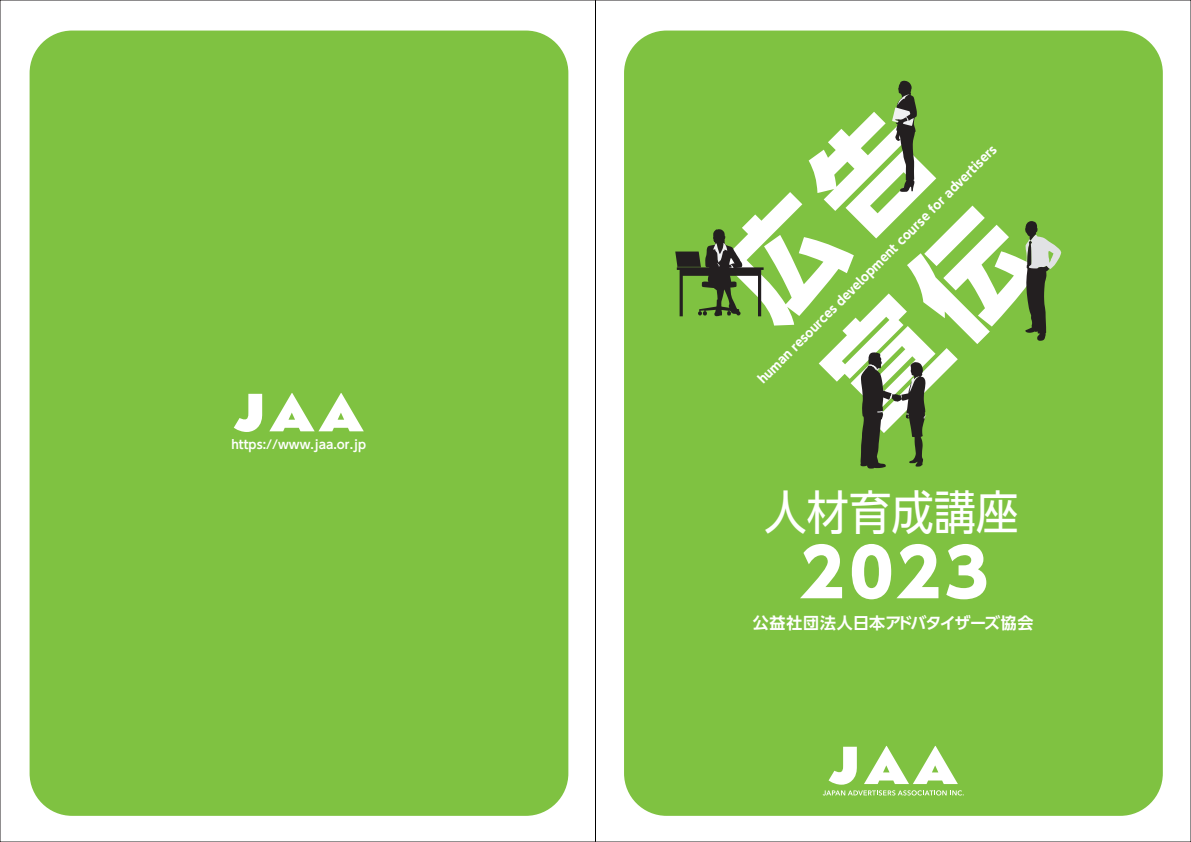
<style>
.page{position:relative;width:1191px;height:842px;background:#fff}
.page>*{position:absolute;margin:0;border:0;box-sizing:border-box;transform-origin:0 0}
.t1{font:800 66px "UD Shin Go Pro";color:#fff}
.t2{font:47px "UD Shin Go C Oniz Pr 6";color:#fff}
.t3{font:700 16px "UD Shin Go Pro De";letter-spacing:.01em;color:#fff}
.t4{font:700 12px "UD Shin Go Pro";color:#fff}
.t5{font:700 12px "UD Shin Go Pro De";color:#fff}
</style>
<div class="page">
<div style="left:624px;top:31px;width:538px;height:785px;background:#7fc241;border-radius:43px"></div>
<div style="left:30px;top:31px;width:538px;height:785px;background:#7fc241;border-radius:43px"></div>
<svg style="left:269px;top:393px;width:95px;height:38px"></svg>
<svg style="left:234px;top:394px;width:28px;height:38px"></svg>
<svg style="left:898px;top:80px;width:16px;height:18px"></svg>
<svg style="left:675px;top:246px;width:33px;height:71px"></svg>
<svg style="left:1047px;top:240px;width:14px;height:31px"></svg>
<svg style="left:860px;top:433px;width:63px;height:36px"></svg>
<svg style="left:822px;top:746px;width:141px;height:49px"></svg>
<hr style="left:595px;top:0;width:1px;height:842px;background:#000">
<svg style="left:708px;top:98px;width:209px;height:219px"></svg>
<svg style="left:811px;top:199px;width:236px;height:234px"></svg>
<p class="t5" style="left:231px;top:435px;width:136px">https://www.jaa.or.jp</p>
<p class="t4" style="left:753px;top:374px;width:332px;rotate:-45deg">human resources development course for advertisers</p>
<h2 class="t2" style="left:764px;top:475px;width:255px">人材育成講座</h2>
<h1 class="t1" style="left:800px;top:519px;width:190px">2023</h1>
<h3 class="t3" style="left:753px;top:610px;width:282px">公益社団法人日本アドバタイザーズ協会</h3>
</div>
